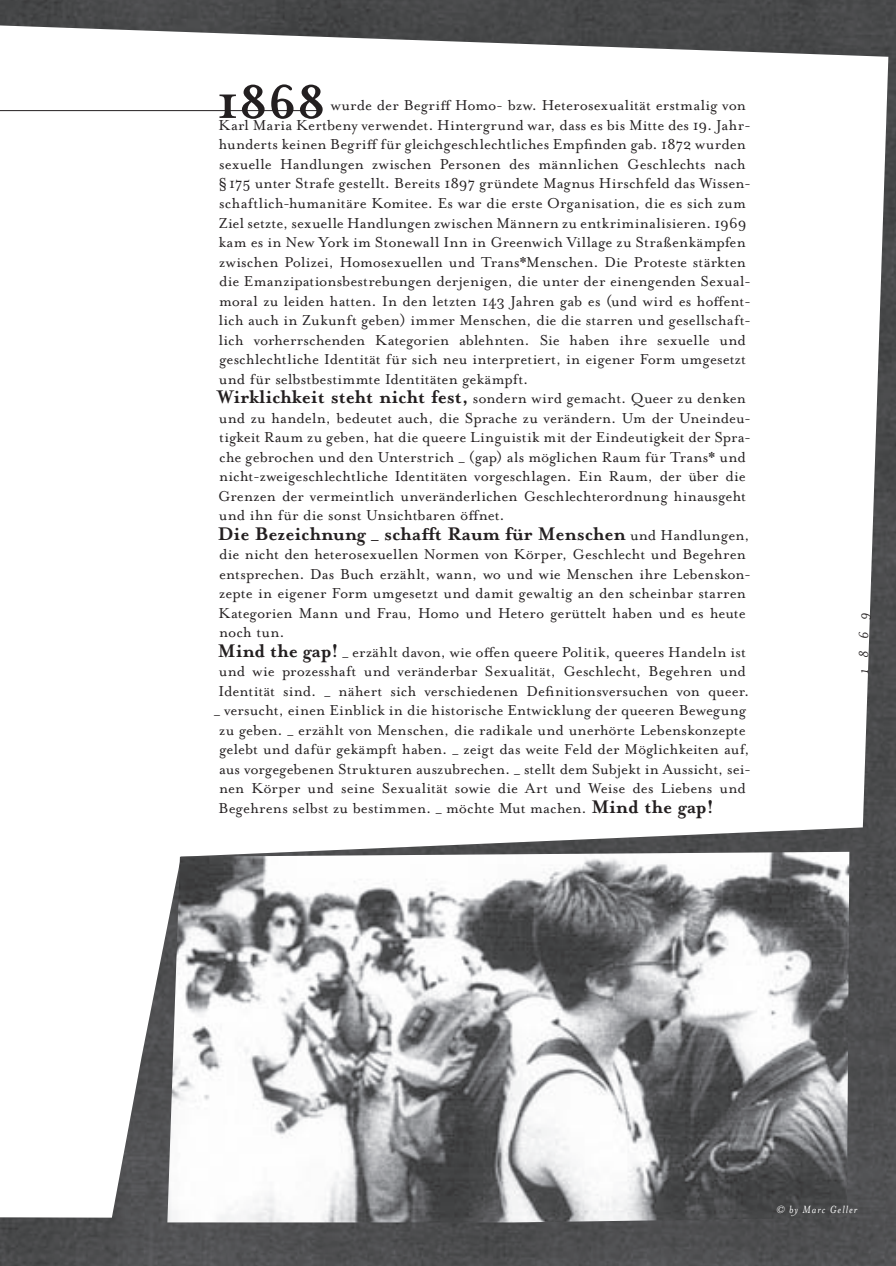
<style>
.page{position:relative;width:896px;height:1266px;background:#fff}
.page>*{position:absolute;margin:0;border:0;box-sizing:border-box;transform-origin:0 0}
.t1{font:700 54px "Mrs Eaves";color:#231f20}
.t2{font:700 21px "Mrs Eaves";color:#231f20}
.t3{font:16.5px/19.5px "Mrs Eaves Roman";letter-spacing:.01em;color:#231f20}
.t4{font:italic 15px "Mrs Eaves";color:#231f20}
.t5{font:italic 12px "Mrs Eaves";letter-spacing:.085em;color:#fff}
.s1{font-family:"Mrs Eaves";font-weight:700;font-size:21px}
.s2{font-family:"Mrs Eaves Roman";font-weight:400;font-size:16.5px}
</style>
<div class="page">
<img style="left:0;top:0;width:895px;height:1265px">
<hr style="left:0;top:110px;width:320px;height:1px;background:#231f20">
<img style="left:167px;top:851px;width:682px;height:371px">
<h1 class="t1" style="left:217px;top:71px;width:111px">1868</h1>
<p class="t3" style="left:217px;top:96px;width:535px;text-indent:113px">wurde der Begriff Homo- bzw. Heterosexualität erstmalig von Karl Maria Kertbeny verwendet. Hintergrund war, dass es bis Mitte des 19. Jahr&shy;hunderts keinen Begriff für gleichgeschlechtliches Empfinden gab. 1872 wurden sexuelle Handlungen zwischen Personen des männlichen Geschlechts nach §175 unter Strafe gestellt. Bereits 1897 gründete Magnus Hirschfeld das Wissen&shy;schaftlich-humanitäre Komitee. Es war die erste Organisation, die es sich zum Ziel setzte, sexuelle Handlungen zwischen Männern zu entkriminalisieren. 1969 kam es in New York im Stonewall Inn in Greenwich Village zu Straßenkämpfen zwischen Polizei, Homosexuellen und Trans*Menschen. Die Proteste stärkten die Emanzipationsbestrebungen derjenigen, die unter der einengenden Sexual&shy;moral zu leiden hatten. In den letzten 143 Jahren gab es (und wird es hoffent&shy;lich auch in Zukunft geben) immer Menschen, die die starren und gesellschaft&shy;lich vorherrschenden Kategorien ablehnten. Sie haben ihre sexuelle und geschlechtliche Identität für sich neu interpretiert, in eigener Form umgesetzt und für selbstbestimmte Identitäten gekämpft.<br><span class="s1">Wirklichkeit steht nicht fest,</span> sondern wird gemacht. Queer zu denken und zu handeln, bedeutet auch, die Sprache zu verändern. Um der Uneindeu&shy;tigkeit Raum zu geben, hat die queere Linguistik mit der Eindeutigkeit der Spra&shy;che gebrochen und den Unterstrich _ (gap) als möglichen Raum für Trans* und nicht-zweigeschlechtliche Identitäten vorgeschlagen. Ein Raum, der über die Grenzen der vermeintlich unveränderlichen Geschlechterordnung hinausgeht und ihn für die sonst Unsichtbaren öffnet.</p>
<p class="t2" style="left:218px;top:521px;width:533px">Die Bezeichnung _ schafft Raum für Menschen <span class="s2">und Handlungen,</span></p>
<p class="t3" style="left:219px;top:544px;width:528px">die nicht den heterosexuellen Normen von Körper, Geschlecht und Begehren</p>
<p class="t3" style="left:219px;top:564px;width:533px">entsprechen. Das Buch erzählt, wann, wo und wie Menschen ihre Lebenskon-</p>
<p class="t3" style="left:219px;top:583px;width:528px">zepte in eigener Form umgesetzt und damit gewaltig an den scheinbar starren</p>
<p class="t3" style="left:218px;top:603px;width:528px">Kategorien Mann und Frau, Homo und Hetero gerüttelt haben und es heute</p>
<p class="t3" style="left:219px;top:622px;width:67px">noch tun.</p>
<p class="t3" style="left:218px;top:642px;width:529px"><span class="s1">Mind the gap!</span> _ erzählt davon, wie offen queere Politik, queeres Handeln ist</p>
<p class="t3" style="left:219px;top:661px;width:528px">und wie prozesshaft und veränderbar Sexualität, Geschlecht, Begehren und</p>
<p class="t3" style="left:218px;top:681px;width:532px">Identität sind. _ nähert sich verschiedenen Definitionsversuchen von queer.</p>
<p class="t3" style="left:214px;top:700px;width:533px">_ versucht, einen Einblick in die historische Entwicklung der queeren Bewegung</p>
<p class="t3" style="left:219px;top:720px;width:528px">zu geben. _ erzählt von Menschen, die radikale und unerhörte Lebenskonzepte</p>
<p class="t3" style="left:219px;top:739px;width:531px">gelebt und dafür gekämpft haben. _ zeigt das weite Feld der Möglichkeiten auf,</p>
<p class="t3" style="left:219px;top:759px;width:533px">aus vorgegebenen Strukturen auszubrechen. _ stellt dem Subjekt in Aussicht, sei-</p>
<p class="t3" style="left:219px;top:778px;width:528px">nen Körper und seine Sexualität sowie die Art und Weise des Liebens und</p>
<p class="t3" style="left:218px;top:798px;width:496px">Begehrens selbst zu bestimmen. _ möchte Mut machen. <span class="s1">Mind the gap!</span></p>
<p class="t4" style="left:855px;top:674px;width:63px;rotate:-90deg">1869</p>
<p class="t5" style="left:776px;top:1202px;width:82px">© by Marc Geller</p>
</div>
